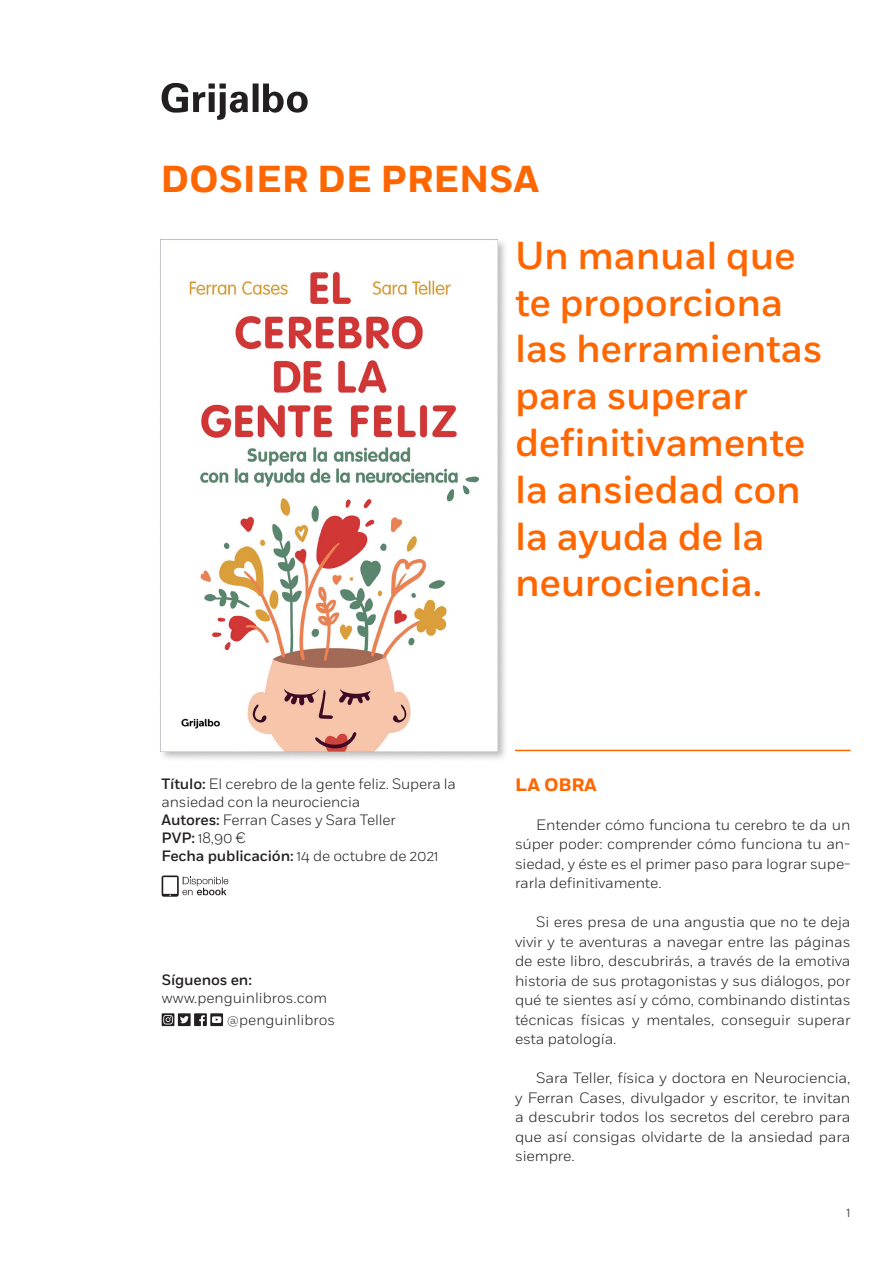
<style>
.page{position:relative;width:893px;height:1263px;background:#fff}
.page>*{position:absolute;margin:0;border:0;box-sizing:border-box;transform-origin:0 0}
.entradeta{font:500 39px/46.8px "Fort";letter-spacing:-.01em;color:#f60}
.t1{font:700 37.5px "Fort";color:#f60}
.titols{font:700 18px "Fort";letter-spacing:-.01em;color:#f60}
.text_basic{font:300 15px/19.5px "Fort";letter-spacing:-.01em;color:#231f20;text-align:justify}
.t2{font:500 15px "Fort";letter-spacing:-.01em;color:#231f20}
.t3{font:12px "Fort";color:#57585a}
.s1{font-weight:500}
.s2{font-weight:300}
</style>
<div class="page">
<svg style="left:162px;top:83px;width:146px;height:37px"></svg>
<svg style="left:162px;top:875px;width:66px;height:22px"></svg>
<hr style="left:515px;top:750px;width:335px;height:1px;background:#f60">
<svg style="left:162px;top:1013px;width:61px;height:13px"></svg>
<div style="left:158px;top:237px;width:350px;height:525px;background:#231f20;opacity:.3"></div>
<img style="left:161px;top:240px;width:336px;height:511px">
<p class="t1" style="left:161px;top:156px;width:380px">DOSIER DE PRENSA</p>
<p class="entradeta" style="left:515px;top:233px;width:309px">Un manual que te proporciona las herramientas para superar definitivamente la ansiedad con la ayuda de la neurociencia.</p>
<p class="text_basic" style="left:162px;top:774px;width:296px;line-height:18px"><span class="s1">Título:</span> El cerebro de la gente feliz. Supera la ansiedad con la neurociencia</p>
<p class="text_basic" style="left:162px;top:810px;width:236px"><span class="s1">Autores:</span> Ferran Cases y Sara Teller</p>
<p class="text_basic" style="left:162px;top:828px;width:86px"><span class="s1">PVP:</span> 18,90 €</p>
<p class="t2" style="left:162px;top:846px;width:278px">Fecha publicación: <span class="s2">14 de octubre de 2021</span></p>
<p class="t2" style="left:162px;top:971px;width:92px">Síguenos en:</p>
<p class="text_basic" style="left:162px;top:988px;width:167px">www.penguinlibros.com</p>
<p class="text_basic" style="left:227px;top:1010px;width:110px">@penguinlibros</p>
<p class="titols" style="left:515px;top:774px;width:83px">LA OBRA</p>
<p class="text_basic" style="left:515px;top:815px;width:337px;text-indent:21px">Entender cómo funciona tu cerebro te da un súper poder: comprender cómo funciona tu an&shy;siedad, y éste es el primer paso para lograr supe&shy;rarla definitivamente.</p>
<p class="text_basic" style="left:515px;top:912px;width:337px;text-indent:21px">Si eres presa de una angustia que no te deja vivir y te aventuras a navegar entre las páginas de este libro, descubrirás, a través de la emotiva historia de sus protagonistas y sus diálogos, por qué te sientes así y cómo, combinando distintas técnicas físicas y mentales, conseguir superar esta patología.</p>
<p class="text_basic" style="left:515px;top:1068px;width:337px;text-indent:21px">Sara Teller, física y doctora en Neurociencia, y Ferran Cases, divulgador y escritor, te invitan a descubrir todos los secretos del cerebro para que así consigas olvidarte de la ansiedad para siempre.</p>
<p class="t3" style="left:846px;top:1206px;width:6px">1</p>
</div>
